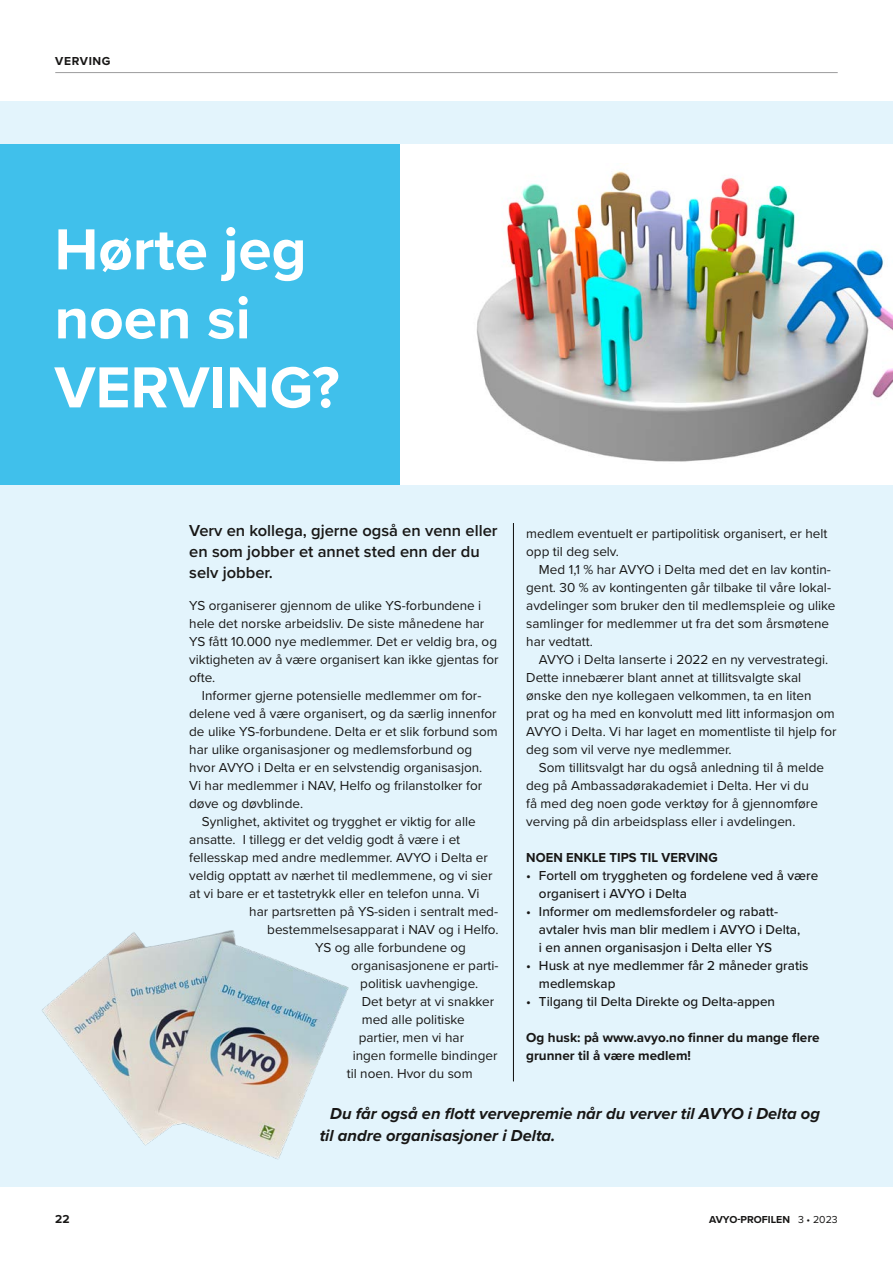
<style>
.page{position:relative;width:893px;height:1263px;background:#fff}
.page>*{position:absolute;margin:0;border:0;box-sizing:border-box;transform-origin:0 0}
.t1{font:700 60px/69px "Proxima Nova";color:#fff}
.t2{font:italic 700 16.5px/22.5px "Proxima Nova";color:#181716}
.t3{font:600 16.5px/21px "Proxima Nova";color:#181716}
.t4{font:13.5px/18px "Proxima Nova";color:#181716}
.t5{font:500 13.5px/18px "Proxima Nova";color:#181716}
.t6{font:700 13.5px/18px "Proxima Nova";color:#181716}
.t7{font:700 13.5px "Proxima Nova";color:#181716;scale:.96 1}
.t8{font:700 12px "Proxima Nova";letter-spacing:.05em;color:#181716}
.t9{font:700 10.5px "Proxima Nova";color:#181716}
.s1{font-weight:400}
</style>
<div class="page">
<div style="left:0;top:101px;width:893px;height:1085px;background:#e3f4fc"></div>
<hr style="left:513px;top:523px;width:1px;height:558px;background:#181716">
<img style="left:42px;top:930px;width:307px;height:230px">
<div style="left:324px;top:145px;width:569px;height:340px;background:#fff"></div>
<img style="left:476px;top:171px;width:417px;height:291px">
<div style="left:0;top:145px;width:400px;height:340px;background:#40c0eb"></div>
<hr style="left:55px;top:72px;width:783px;height:1px;background:#9c9c9d">
<p class="t8" style="left:55px;top:52px;width:57px">VERVING</p>
<h1 class="t1" style="left:54px;top:214px;width:287px">Hørte jeg noen si<br>VERVING?</h1>
<p class="t3" style="left:189px;top:520px;width:310px">Verv en kollega, gjerne også en venn eller en som jobber et annet sted enn der du selv jobber.</p>
<p class="t4" style="left:189px;top:596px;width:311px">YS organiserer gjennom de ulike YS-forbundene i hele det norske arbeidsliv. De siste månedene har YS fått 10.000 nye medlemmer. Det er veldig bra, og viktigheten av å være organisert kan ikke gjentas for ofte.</p>
<p class="t4" style="left:202px;top:686px;width:281px">Informer gjerne potensielle medlemmer om for-</p>
<p class="t4" style="left:189px;top:704px;width:309px">delene ved å være organisert, og da særlig innenfor</p>
<p class="t4" style="left:189px;top:722px;width:310px">de ulike YS-forbundene. Delta er et slik forbund som</p>
<p class="t4" style="left:189px;top:740px;width:285px">har ulike organisasjoner og medlemsforbund og</p>
<p class="t4" style="left:189px;top:758px;width:295px">hvor AVYO i Delta er en selvstendig organisasjon.</p>
<p class="t4" style="left:189px;top:776px;width:294px">Vi har medlemmer i NAV, Helfo og frilanstolker for</p>
<p class="t4" style="left:189px;top:794px;width:115px">døve og døvblinde.</p>
<p class="t4" style="left:202px;top:812px;width:275px">Synlighet, aktivitet og trygghet er viktig for alle</p>
<p class="t4" style="left:189px;top:830px;width:272px">ansatte. I tillegg er det veldig godt å være i et</p>
<p class="t4" style="left:189px;top:848px;width:300px">fellesskap med andre medlemmer. AVYO i Delta er</p>
<p class="t4" style="left:189px;top:866px;width:305px">veldig opptatt av nærhet til medlemmene, og vi sier</p>
<p class="t4" style="left:189px;top:884px;width:292px">at vi bare er et tastetrykk eller en telefon unna. Vi</p>
<p class="t4" style="left:249px;top:902px;width:250px">har partsretten på YS-siden i sentralt med-</p>
<p class="t4" style="left:267px;top:920px;width:233px">bestemmelsesapparat i NAV og i Helfo.</p>
<p class="t4" style="left:315px;top:938px;width:152px">YS og alle forbundene og</p>
<p class="t4" style="left:351px;top:956px;width:148px">organisasjonene er parti-</p>
<p class="t4" style="left:360px;top:974px;width:120px">politisk uavhengige.</p>
<p class="t4" style="left:362px;top:992px;width:134px">Det betyr at vi snakker</p>
<p class="t4" style="left:362px;top:1010px;width:105px">med alle politiske</p>
<p class="t4" style="left:359px;top:1028px;width:107px">partier, men vi har</p>
<p class="t4" style="left:353px;top:1046px;width:146px">ingen formelle bindinger</p>
<p class="t4" style="left:347px;top:1064px;width:127px">til noen. Hvor du som</p>
<p class="t4" style="left:526px;top:524px;width:303px">medlem eventuelt er partipolitisk organisert, er helt opp til deg selv.</p>
<p class="t4" style="left:526px;top:560px;width:311px;text-indent:13px">Med 1,1 % har AVYO i Delta med det en lav kontin&shy;gent. 30 % av kontingenten går tilbake til våre lokal&shy;avdelinger som bruker den til medlemspleie og ulike samlinger for medlemmer ut fra det som årsmøtene har vedtatt.</p>
<p class="t4" style="left:526px;top:650px;width:312px;text-indent:13px">AVYO i Delta lanserte i 2022 en ny vervestrategi.<br>Dette innebærer blant annet at tillitsvalgte skal ønske den nye kollegaen velkommen, ta en liten prat og ha med en konvolutt med litt informasjon om AVYO i Delta. Vi har laget en momentliste til hjelp for deg som vil verve nye medlemmer.</p>
<p class="t4" style="left:526px;top:758px;width:299px;text-indent:13px">Som tillitsvalgt har du også anledning til å melde deg på Ambassadørakademiet i Delta. Her vi du<br>få med deg noen gode verktøy for å gjennomføre verving på din arbeidsplass eller i avdelingen.</p>
<p class="t7" style="left:526px;top:848px;width:201px">NOEN ENKLE TIPS TIL VERVING</p>
<p class="t5" style="left:539px;top:866px;width:281px;text-indent:-13px">• Fortell om tryggheten og fordelene ved å være organisert i AVYO i Delta</p>
<p class="t5" style="left:539px;top:902px;width:263px;text-indent:-13px">• Informer om medlemsfordeler og rabatt&shy;avtaler hvis man blir medlem i AVYO i Delta, i en annen organisasjon i Delta eller YS</p>
<p class="t5" style="left:539px;top:956px;width:271px;text-indent:-13px">• Husk at nye medlemmer får 2 måneder gratis medlemskap</p>
<p class="t5" style="left:526px;top:992px;width:250px">• Tilgang til Delta Direkte og Delta-appen</p>
<p class="t6" style="left:526px;top:1028px;width:295px">Og husk: på www.avyo.no finner du mange flere grunner til å være medlem!</p>
<p class="t2" style="left:320px;top:1102px;width:502px;text-indent:10px">Du får også en flott vervepremie når du verver til AVYO i Delta og til andre organisasjoner i Delta.</p>
<p class="t8" style="left:55px;top:1210px;width:16px">22</p>
<p class="t9" style="left:709px;top:1211px;width:130px">AVYO-PROFILEN <span class="s1">3 • 2023</span></p>
</div>
